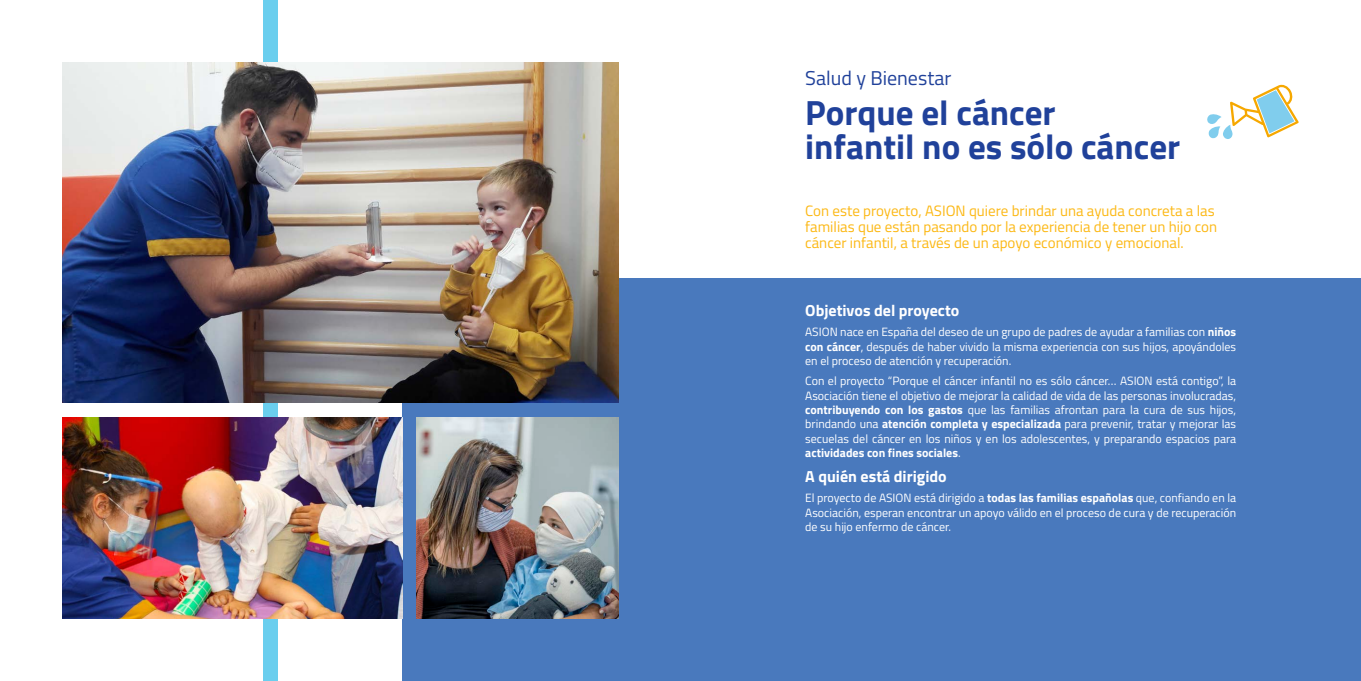
<style>
.page{position:relative;width:1361px;height:681px;background:#fff}
.page>*{position:absolute;margin:0;border:0;box-sizing:border-box;transform-origin:0 0}
.t1{font:700 35px/34px "Titillium Web";color:#20419a}
.t2{font:20px "Titillium Web";color:#20419a}
.t3{font:700 16px "Titillium Web";color:#fff}
.t4{font:15px/16px "Titillium Web";color:#fcb814}
.t5{font:12px/14.4px "Titillium Web";color:#fff;text-align:justify}
.s1{font-weight:700}
</style>
<div class="page">
<div style="left:264px;top:0;width:14px;height:680px;background:#6aceee"></div>
<div style="left:403px;top:278px;width:958px;height:402px;background:#4979bd"></div>
<svg style="left:1207px;top:85px;width:91px;height:54px"></svg>
<img style="left:62px;top:62px;width:556px;height:341px">
<img style="left:62px;top:417px;width:341px;height:201px">
<img style="left:417px;top:417px;width:201px;height:201px">
<h2 class="t2" style="left:805px;top:63px;width:148px">Salud y Bienestar</h2>
<h1 class="t1" style="left:805px;top:93px;width:376px">Porque el cáncer<br>infantil no es sólo cáncer</h1>
<p class="t4" style="left:805px;top:201px;width:413px">Con este proyecto, ASION quiere brindar una ayuda concreta a las familias que están pasando por la experiencia de tener un hijo con cáncer infantil, a través de un apoyo económico y emocional.</p>
<h3 class="t3" style="left:805px;top:298px;width:156px">Objetivos del proyecto</h3>
<p class="t5" style="left:805px;top:324px;width:432px">ASION nace en España del deseo de un grupo de padres de ayudar a familias con <span class="s1">niños con cáncer</span>, después de haber vivido la misma experiencia con sus hijos, apoyándoles en el proceso de atención y recuperación.</p>
<p class="t5" style="left:805px;top:373px;width:432px">Con el proyecto “Porque el cáncer infantil no es sólo cáncer… ASION está contigo”, la Asociación tiene el objetivo de mejorar la calidad de vida de las personas involucradas, <span class="s1">contribuyendo con los gastos</span> que las familias afrontan para la cura de sus hijos, brindando una <span class="s1">atención completa y especializada</span> para prevenir, tratar y mejorar las secuelas del cáncer en los niños y en los adolescentes, y preparando espacios para <span class="s1">actividades con fines sociales</span>.</p>
<h3 class="t3" style="left:805px;top:464px;width:143px">A quién está dirigido</h3>
<p class="t5" style="left:805px;top:490px;width:432px">El proyecto de ASION está dirigido a <span class="s1">todas las familias españolas</span> que, confiando en la Asociación, esperan encontrar un apoyo válido en el proceso de cura y de recuperación de su hijo enfermo de cáncer.</p>
</div>
